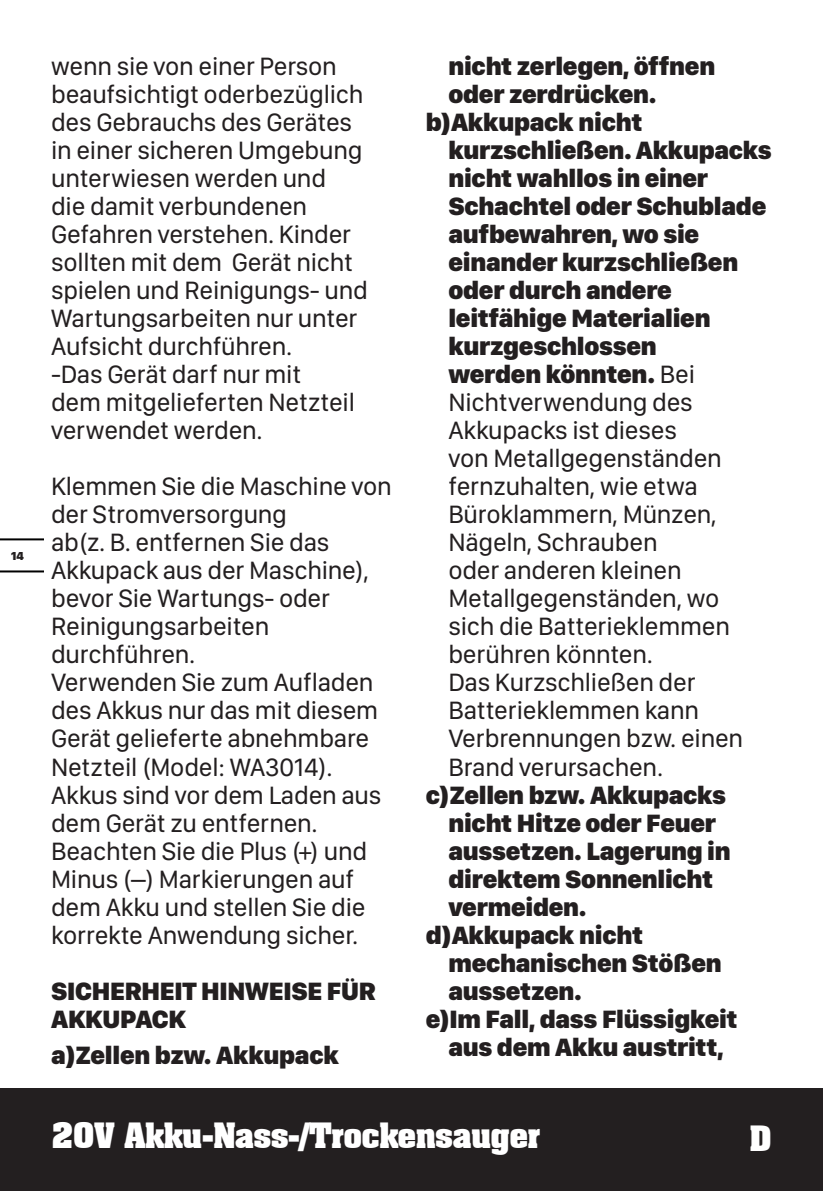
<style>
.page{position:relative;width:823px;height:1191px;background:#fff}
.page>*{position:absolute;margin:0;border:0;box-sizing:border-box;transform-origin:0 0}
.t1{font:700 34px "Aachen BT";letter-spacing:-.04em;color:#fff}
.t2{font:26px/28px "SF Compact Display";letter-spacing:-.01em;color:#231f20}
.t3{font:900 26px/28px "SF Compact Display";letter-spacing:-.01em;color:#231f20}
.t4{font:900 12px "SF Compact Display";color:#231f20}
.s1{font-weight:900}
</style>
<div class="page">
<div style="left:0;top:1089px;width:822px;height:102px;background:#231f20"></div>
<hr style="left:0;top:570px;width:43px;height:2px;background:#000">
<hr style="left:0;top:538px;width:43px;height:2px;background:#000">
<p class="t4" style="left:11px;top:548px;width:14px">14</p>
<p class="t2" style="left:51px;top:51px;width:318px">wenn sie von einer Person beaufsichtigt oderbezüglich des Gebrauchs des Gerätes in einer sicheren Umgebung unterwiesen werden und<br>die damit verbundenen<br>Gefahren verstehen. Kinder sollten mit dem Gerät nicht spielen und Reinigungs- und<br>Wartungsarbeiten nur unter<br>Aufsicht durchführen.</p>
<p class="t2" style="left:51px;top:359px;width:305px">-Das Gerät darf nur mit dem mitgelieferten Netzteil verwendet werden.</p>
<p class="t2" style="left:51px;top:471px;width:342px">Klemmen Sie die Maschine von der Stromversorgung</p>
<p class="t2" style="left:51px;top:527px;width:319px">ab(z. B. entfernen Sie das<br>Akkupack aus der Maschine),</p>
<p class="t2" style="left:51px;top:583px;width:280px">bevor Sie Wartungs- oder<br>Reinigungsarbeiten</p>
<p class="t2" style="left:51px;top:639px;width:146px">durchführen.</p>
<p class="t2" style="left:51px;top:667px;width:328px">Verwenden Sie zum Aufladen des Akkus nur das mit diesem<br>Gerät gelieferte abnehmbare<br>Netzteil (Model: WA3014).</p>
<p class="t2" style="left:51px;top:779px;width:332px">Akkus sind vor dem Laden aus dem Gerät zu entfernen.</p>
<p class="t2" style="left:51px;top:835px;width:317px">Beachten Sie die Plus (+) und<br>Minus (–) Markierungen auf dem Akku und stellen Sie die korrekte Anwendung sicher.</p>
<p class="t3" style="left:51px;top:975px;width:326px">SICHERHEIT HINWEISE FÜR<br>AKKUPACK</p>
<p class="t3" style="left:51px;top:1039px;width:289px">a)Zellen bzw. Akkupack</p>
<p class="t3" style="left:448px;top:51px;width:268px">nicht zerlegen, öffnen oder zerdrücken.</p>
<p class="t2" style="left:448px;top:107px;width:325px;text-indent:-23px"><span class="s1">b)Akkupack nicht kurzschließen. Akkupacks nicht wahllos in einer<br>Schachtel oder Schublade aufbewahren, wo sie einander kurzschließen oder durch andere leitfähige Materialien kurzgeschlossen<br>werden könnten.</span> Bei<br>Nichtverwendung des<br>Akkupacks ist dieses<br>von Metallgegenständen fernzuhalten, wie etwa<br>Büroklammern, Münzen,<br>Nägeln, Schrauben<br>oder anderen kleinen<br>Metallgegenständen, wo sich die Batterieklemmen berühren könnten.<br>Das Kurzschließen der<br>Batterieklemmen kann<br>Verbrennungen bzw. einen<br>Brand verursachen.</p>
<p class="t3" style="left:448px;top:779px;width:284px;text-indent:-23px">c)Zellen bzw. Akkupacks nicht Hitze oder Feuer aussetzen. Lagerung in direktem Sonnenlicht vermeiden.</p>
<p class="t3" style="left:448px;top:919px;width:275px;text-indent:-23px">d)Akkupack nicht mechanischen Stößen aussetzen.</p>
<p class="t3" style="left:425px;top:1003px;width:313px;text-align:center">e)Im Fall, dass Flüssigkeit aus dem Akku austritt,</p>
<h1 class="t1" style="left:51px;top:1114px;width:491px">20V Akku-Nass-/Trockensauger</h1>
<h1 class="t1" style="left:748px;top:1116px;width:24px">D</h1>
</div>
